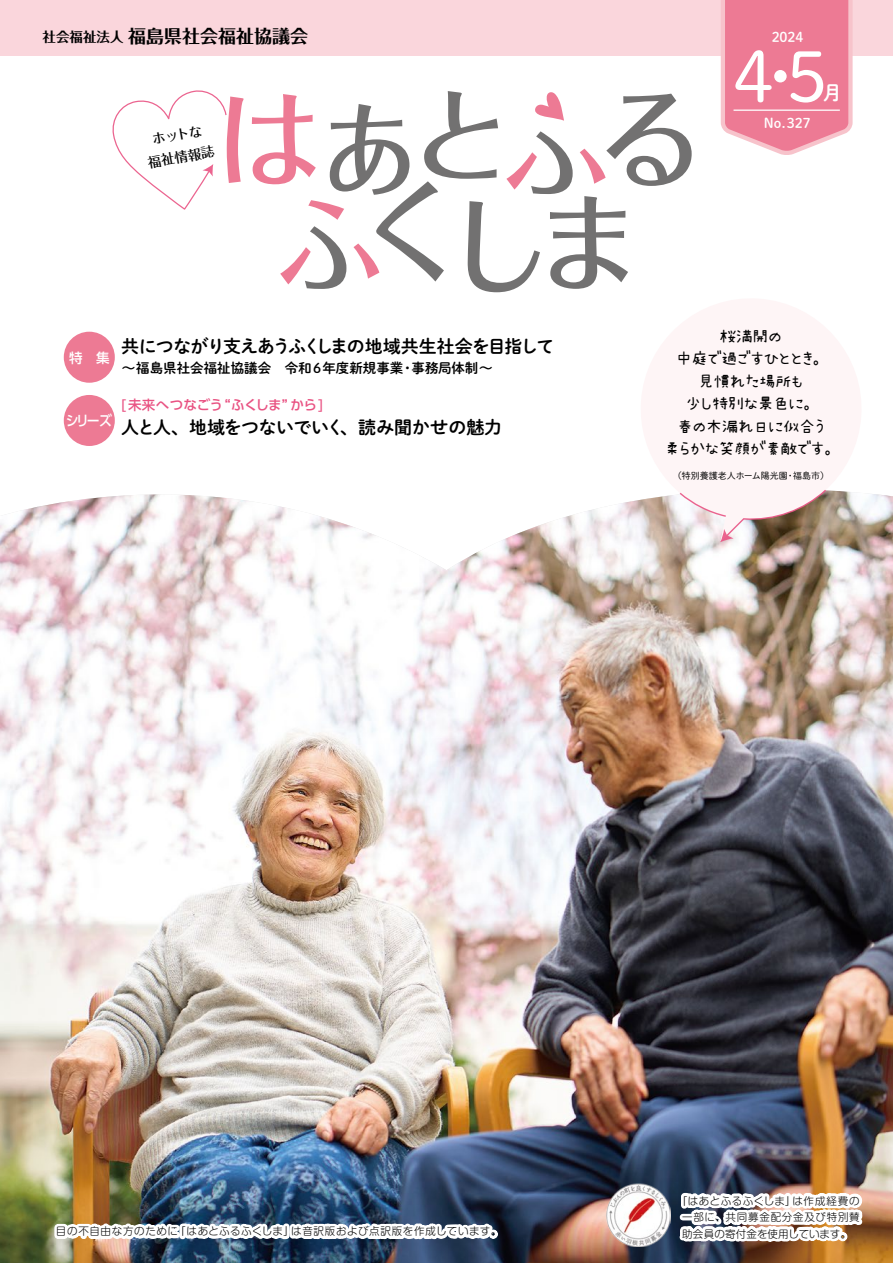
<style>
.page{position:relative;width:893px;height:1263px;background:#fff}
.page>*{position:absolute;margin:0;border:0;box-sizing:border-box;transform-origin:0 0}
.t1{font:500 107.25px "Folk Pro";color:#727171}
.t2{font:500 102px "Folk Pro";color:#727171}
.t3{font:70.5px "Shuei M Go Std L";color:#fff}
.t4{font:19.5px "Shuei M Go Std B";color:#fff}
.t5{font:18px "Shuei M Go Std B";letter-spacing:-.04em;color:#000}
.t6{font:700 18px "Folk Pro";color:#000}
.t7{font:18px "Shuei M Go Std B";color:#000}
.t8{font:16.5px/22.5px "KAWAIITEGAKIMOJI";letter-spacing:-.04em;color:#000;text-align:center}
.t9{font:500 14.25px "UD Shin Go Pr 6";color:#fff;scale:.9 1}
.t10{font:13.5px "Shuei M Go Std B";color:#000}
.t11{font:500 13.5px "UD Shin Go Pr 6";letter-spacing:-.03em;color:#e95383}
.t12{font:13.5px "Shuei M Go Std B";color:#fff}
.t13{font:500 13.5px/22.5px "Folk Pro";color:#000;text-align:center}
.t14{font:700 13.5px "Folk Pro";color:#000}
.t15{font:500 13.5px "UD Shin Go Pr 6";color:#fff}
.t16{font:300 10.5px/16.5px "Shin M Go Pr 6 N";letter-spacing:.055em;color:#000}
.t17{font:300 10.5px "Shin M Go Pr 6 N";letter-spacing:.03em;color:#000}
.t18{font:9px "Shuei M Go Std L";color:#000}
.s1{font-size:107.25px;color:#ed7a94}
</style>
<div class="page">
<div style="left:0;top:0;width:893px;height:55px;background:#fad6dc"></div>
<svg style="left:112px;top:90px;width:115px;height:120px"></svg>
<svg style="left:280px;top:226px;width:66px;height:63px"></svg>
<svg style="left:308px;top:200px;width:36px;height:20px"></svg>
<svg style="left:353px;top:243px;width:26px;height:36px"></svg>
<svg style="left:535px;top:92px;width:29px;height:29px"></svg>
<svg style="left:506px;top:131px;width:67px;height:63px"></svg>
<svg style="left:580px;top:149px;width:26px;height:35px"></svg>
<img style="left:0;top:494px;width:893px;height:769px">
<img style="left:677px;top:1107px;width:189px;height:156px">
<div style="left:838px;top:1232px;width:9px;height:9px;border:6px solid #fff;border-radius:50%"></div>
<div style="left:839px;top:1232px;width:8px;height:9px;border:6px solid #fff;border-radius:50%"></div>
<img style="left:606px;top:1183px;width:64px;height:64px">
<img style="left:51px;top:1104px;width:445px;height:159px">
<div style="left:489px;top:1229px;width:9px;height:10px;border:6px solid #fff;border-radius:50%"></div>
<div style="left:489px;top:1230px;width:8px;height:8px;border:6px solid #fff;border-radius:50%"></div>
<svg style="left:637px;top:489px;width:228px;height:52px"></svg>
<svg style="left:680px;top:490px;width:146px;height:52px"></svg>
<div style="left:64px;top:332px;width:51px;height:51px;background:#ed7a94;border-radius:50%"></div>
<div style="left:64px;top:395px;width:51px;height:51px;background:#ed7a94;border-radius:50%"></div>
<svg style="left:719px;top:0;width:136px;height:155px;background:#ef8da3"></svg>
<hr style="left:733px;top:110px;width:107px;height:1px;background:#fff">
<h3 class="t6" style="left:128px;top:21px;width:182px">福島県社会福祉協議会</h3>
<p class="t14" style="left:43px;top:25px;width:83px">社会福祉法人</p>
<p class="t13" style="left:142px;top:128px;width:69px;rotate:-10deg">ホットな<br>福祉情報誌</p>
<h2 class="t2" style="left:216px;top:57px;width:301px"><span class="s1">は</span>あと</h2>
<h1 class="t1" style="left:597px;top:49px;width:109px">る</h1>
<h1 class="t1" style="left:359px;top:152px;width:285px">くしま</h1>
<p class="t12" style="left:772px;top:27px;width:33px">2024</p>
<h3 class="t3" style="left:733px;top:25px;width:97px">5・4</h3>
<p class="t12" style="left:764px;top:112px;width:48px">No.327</p>
<h3 class="t4" style="left:823px;top:78px;width:21px">月</h3>
<p class="t15" style="left:69px;top:346px;width:42px">特　集</p>
<h3 class="t9" style="left:66px;top:409px;width:53px">シリーズ</h3>
<h3 class="t5" style="left:121px;top:333px;width:435px">共につながり支えあうふくしまの地域共生社会を目指して</h3>
<p class="t10" style="left:122px;top:358px;width:283px">～福島県社会福祉協議会　令和6年度新規事業</p>
<p class="t11" style="left:121px;top:394px;width:204px">[未来へつなごう“ふくしま” から[</p>
<h3 class="t7" style="left:340px;top:413px;width:163px">、読み聞かせの魅力</h3>
<p class="t10" style="left:411px;top:358px;width:83px">事務局体制～</p>
<p class="t10" style="left:401px;top:358px;width:15px">・</p>
<h3 class="t5" style="left:121px;top:413px;width:225px">人と人、地域をつないでいく</h3>
<h3 class="t8" style="left:664px;top:325px;width:176px">桜満開の<br>中庭で過ごすひととき。<br>見慣れた場所も<br>少し特別な景色に。<br>春の木漏れ日に似合う<br>柔らかな笑顔が素敵です。</h3>
<p class="t18" style="left:793px;top:469px;width:37px">福島市(</p>
<p class="t18" style="left:673px;top:469px;width:116px">（特別養護老人ホーム陽光園</p>
<p class="t18" style="left:786px;top:469px;width:10px">・</p>
<p class="t16" style="left:291px;top:1222px;width:212px">は音訳版および点訳版を作成しています。</p>
<p class="t17" style="left:175px;top:1223px;width:120px">「はあとふるふくしま」</p>
<p class="t16" style="left:56px;top:1222px;width:124px">目の不自由な方のために</p>
<p class="t16" style="left:682px;top:1192px;width:179px;text-indent:-5px">「はあとふるふくしま」<br>一部に、共同募金配分金及び特別賛助会員の寄付金を使用しています。</p>
<p class="t16" style="left:792px;top:1192px;width:69px">は作成経費の</p>
</div>
